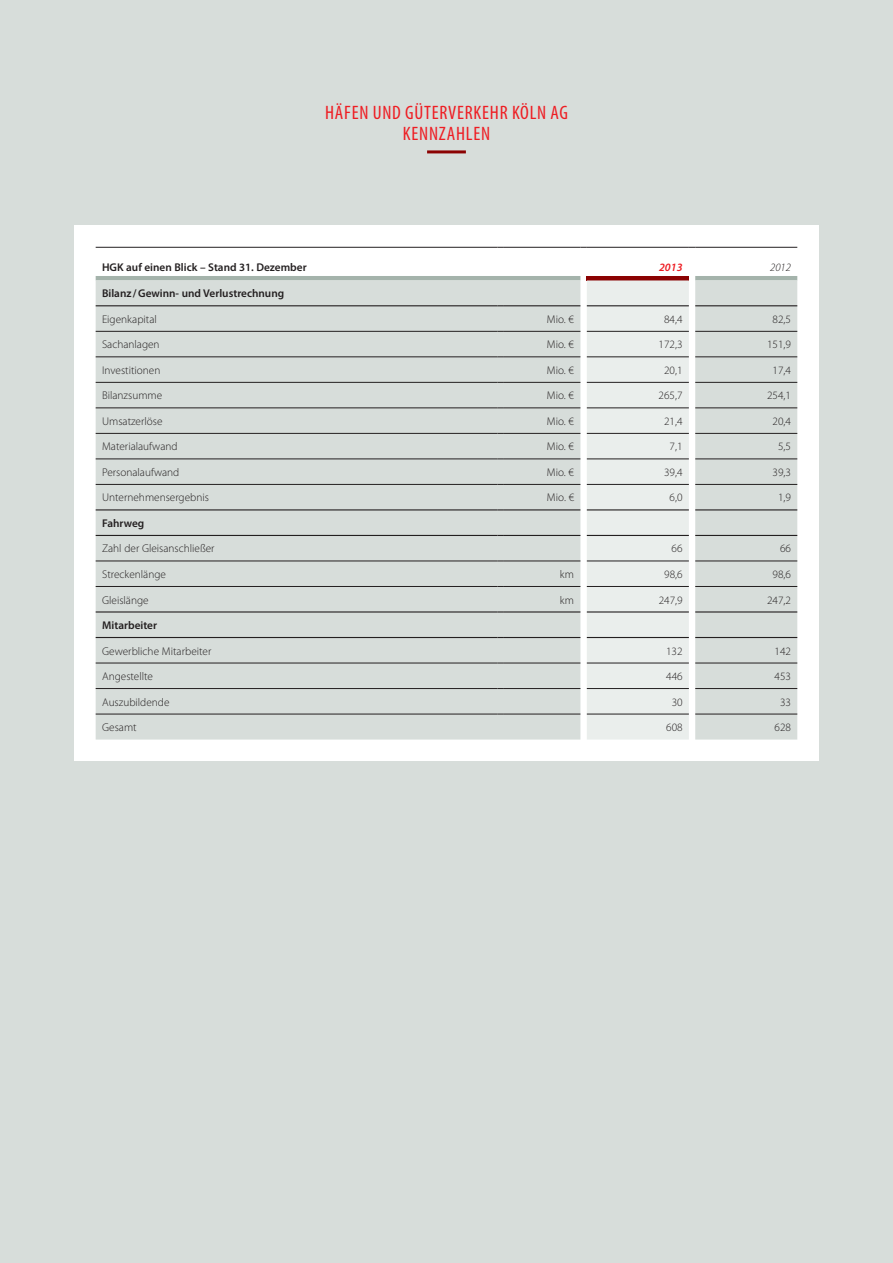
<style>
.page{position:relative;width:893px;height:1263px;background:#d7ddda}
.page>*{position:absolute;margin:0;border:0;box-sizing:border-box;transform-origin:0 0}
.t1{font:condensed 19.5px/21.1px "Myriad Pro";letter-spacing:.04em;color:#ee1d23;text-align:center}
.t2{font:300 11.25px "Myriad Pro";color:#231f20}
.t3{font:600 11.25px "Myriad Pro";color:#231f20}
.t4{font:italic 600 11.25px "Myriad Pro";color:#ee1d23}
.t5{font:italic 300 11.25px "Myriad Pro";color:#231f20}
</style>
<div class="page">
<hr style="left:427px;top:150px;width:39px;height:3px;background:#8b0202">
<div style="left:74px;top:225px;width:745px;height:536px;background:#fff"></div>
<hr style="left:96px;top:276px;width:701px;height:4px;background:#a4b3ab">
<hr style="left:587px;top:276px;width:102px;height:4px;background:#8b0202">
<div style="left:96px;top:280px;width:484px;height:459px;background:#d7ddda"></div>
<div style="left:587px;top:280px;width:102px;height:459px;background:#eaeeec"></div>
<div style="left:695px;top:280px;width:102px;height:459px;background:#d7ddda"></div>
<hr style="left:96px;top:247px;width:401px;height:1px;background:#231f20">
<hr style="left:504px;top:247px;width:76px;height:1px;background:#231f20">
<hr style="left:587px;top:247px;width:102px;height:1px;background:#231f20">
<hr style="left:695px;top:247px;width:102px;height:1px;background:#231f20">
<hr style="left:96px;top:305px;width:401px;height:1px;background:#231f20">
<hr style="left:504px;top:305px;width:76px;height:1px;background:#231f20">
<hr style="left:587px;top:305px;width:102px;height:1px;background:#231f20">
<hr style="left:695px;top:305px;width:102px;height:1px;background:#231f20">
<hr style="left:96px;top:509px;width:401px;height:1px;background:#231f20">
<hr style="left:504px;top:509px;width:76px;height:1px;background:#231f20">
<hr style="left:587px;top:509px;width:102px;height:1px;background:#231f20">
<hr style="left:695px;top:509px;width:102px;height:1px;background:#231f20">
<hr style="left:96px;top:535px;width:401px;height:1px;background:#231f20">
<hr style="left:504px;top:535px;width:76px;height:1px;background:#231f20">
<hr style="left:587px;top:535px;width:102px;height:1px;background:#231f20">
<hr style="left:695px;top:535px;width:102px;height:1px;background:#231f20">
<hr style="left:96px;top:561px;width:401px;height:1px;background:#231f20">
<hr style="left:96px;top:586px;width:401px;height:1px;background:#231f20">
<hr style="left:96px;top:663px;width:401px;height:1px;background:#231f20">
<hr style="left:96px;top:688px;width:401px;height:1px;background:#231f20">
<hr style="left:96px;top:714px;width:401px;height:1px;background:#231f20">
<hr style="left:504px;top:561px;width:76px;height:1px;background:#231f20">
<hr style="left:504px;top:586px;width:76px;height:1px;background:#231f20">
<hr style="left:504px;top:663px;width:76px;height:1px;background:#231f20">
<hr style="left:504px;top:688px;width:76px;height:1px;background:#231f20">
<hr style="left:504px;top:714px;width:76px;height:1px;background:#231f20">
<hr style="left:587px;top:561px;width:102px;height:1px;background:#231f20">
<hr style="left:587px;top:586px;width:102px;height:1px;background:#231f20">
<hr style="left:587px;top:663px;width:102px;height:1px;background:#231f20">
<hr style="left:587px;top:688px;width:102px;height:1px;background:#231f20">
<hr style="left:587px;top:714px;width:102px;height:1px;background:#231f20">
<hr style="left:695px;top:561px;width:102px;height:1px;background:#231f20">
<hr style="left:695px;top:586px;width:102px;height:1px;background:#231f20">
<hr style="left:695px;top:663px;width:102px;height:1px;background:#231f20">
<hr style="left:695px;top:688px;width:102px;height:1px;background:#231f20">
<hr style="left:695px;top:714px;width:102px;height:1px;background:#231f20">
<hr style="left:96px;top:611px;width:401px;height:1px;background:#231f20">
<hr style="left:96px;top:637px;width:401px;height:1px;background:#231f20">
<hr style="left:504px;top:611px;width:76px;height:1px;background:#231f20">
<hr style="left:504px;top:637px;width:76px;height:1px;background:#231f20">
<hr style="left:587px;top:611px;width:102px;height:1px;background:#231f20">
<hr style="left:587px;top:637px;width:102px;height:1px;background:#231f20">
<hr style="left:695px;top:611px;width:102px;height:1px;background:#231f20">
<hr style="left:695px;top:637px;width:102px;height:1px;background:#231f20">
<hr style="left:96px;top:331px;width:401px;height:1px;background:#231f20">
<hr style="left:504px;top:331px;width:76px;height:1px;background:#231f20">
<hr style="left:587px;top:331px;width:102px;height:1px;background:#231f20">
<hr style="left:695px;top:331px;width:102px;height:1px;background:#231f20">
<hr style="left:96px;top:357px;width:401px;height:1px;background:#231f20">
<hr style="left:504px;top:357px;width:76px;height:1px;background:#231f20">
<hr style="left:587px;top:357px;width:102px;height:1px;background:#231f20">
<hr style="left:695px;top:357px;width:102px;height:1px;background:#231f20">
<hr style="left:96px;top:382px;width:401px;height:1px;background:#231f20">
<hr style="left:504px;top:382px;width:76px;height:1px;background:#231f20">
<hr style="left:587px;top:382px;width:102px;height:1px;background:#231f20">
<hr style="left:695px;top:382px;width:102px;height:1px;background:#231f20">
<hr style="left:96px;top:408px;width:401px;height:1px;background:#231f20">
<hr style="left:504px;top:408px;width:76px;height:1px;background:#231f20">
<hr style="left:587px;top:408px;width:102px;height:1px;background:#231f20">
<hr style="left:695px;top:408px;width:102px;height:1px;background:#231f20">
<hr style="left:96px;top:433px;width:401px;height:1px;background:#231f20">
<hr style="left:504px;top:433px;width:76px;height:1px;background:#231f20">
<hr style="left:587px;top:433px;width:102px;height:1px;background:#231f20">
<hr style="left:695px;top:433px;width:102px;height:1px;background:#231f20">
<hr style="left:96px;top:459px;width:401px;height:1px;background:#231f20">
<hr style="left:504px;top:459px;width:76px;height:1px;background:#231f20">
<hr style="left:587px;top:459px;width:102px;height:1px;background:#231f20">
<hr style="left:695px;top:459px;width:102px;height:1px;background:#231f20">
<hr style="left:96px;top:484px;width:401px;height:1px;background:#231f20">
<hr style="left:504px;top:484px;width:76px;height:1px;background:#231f20">
<hr style="left:587px;top:484px;width:102px;height:1px;background:#231f20">
<hr style="left:695px;top:484px;width:102px;height:1px;background:#231f20">
<h1 class="t1" style="left:325px;top:102px;width:244px">HÄFEN UND GÜTERVERKEHR KÖLN AG<br>KENNZAH LEN</h1>
<p class="t3" style="left:102px;top:260px;width:206px">HGK auf einen Blick – Stand 31. Dezember</p>
<p class="t4" style="left:659px;top:260px;width:25px">2013</p>
<p class="t5" style="left:770px;top:260px;width:22px">2012</p>
<p class="t3" style="left:102px;top:286px;width:184px">Bilanz /Gewinn- und Verlustrechnung</p>
<p class="t2" style="left:102px;top:312px;width:56px">Eigenkapital</p>
<p class="t2" style="left:547px;top:312px;width:29px">Mio. €</p>
<p class="t2" style="left:664px;top:312px;width:20px">84,4</p>
<p class="t2" style="left:772px;top:312px;width:20px">82,5</p>
<p class="t2" style="left:102px;top:338px;width:59px">Sachanlagen</p>
<p class="t2" style="left:547px;top:338px;width:29px">Mio. €</p>
<p class="t2" style="left:659px;top:338px;width:25px">172,3</p>
<p class="t2" style="left:767px;top:338px;width:25px">151,9</p>
<p class="t2" style="left:102px;top:363px;width:60px">Investitionen</p>
<p class="t2" style="left:547px;top:363px;width:29px">Mio. €</p>
<p class="t2" style="left:664px;top:363px;width:20px">20,1</p>
<p class="t2" style="left:772px;top:363px;width:20px">17,4</p>
<p class="t2" style="left:102px;top:389px;width:62px">Bilanzsumme</p>
<p class="t2" style="left:547px;top:389px;width:29px">Mio. €</p>
<p class="t2" style="left:659px;top:389px;width:25px">265,7</p>
<p class="t2" style="left:767px;top:389px;width:25px">254,1</p>
<p class="t2" style="left:102px;top:414px;width:62px">Umsatzerlöse</p>
<p class="t2" style="left:547px;top:414px;width:29px">Mio. €</p>
<p class="t2" style="left:664px;top:414px;width:20px">21,4</p>
<p class="t2" style="left:773px;top:414px;width:20px">20,4</p>
<p class="t2" style="left:102px;top:440px;width:77px">Materialaufwand</p>
<p class="t2" style="left:547px;top:440px;width:29px">Mio. €</p>
<p class="t2" style="left:670px;top:440px;width:14px">7,1</p>
<p class="t2" style="left:778px;top:440px;width:14px">5,5</p>
<p class="t2" style="left:102px;top:465px;width:79px">Personalaufwand</p>
<p class="t2" style="left:547px;top:465px;width:29px">Mio. €</p>
<p class="t2" style="left:664px;top:465px;width:20px">39,4</p>
<p class="t2" style="left:773px;top:465px;width:20px">39,3</p>
<p class="t2" style="left:102px;top:491px;width:108px">Unternehmensergebnis</p>
<p class="t2" style="left:547px;top:491px;width:29px">Mio. €</p>
<p class="t2" style="left:670px;top:491px;width:14px">6,0</p>
<p class="t2" style="left:778px;top:491px;width:14px">1,9</p>
<p class="t3" style="left:102px;top:516px;width:44px">Fahrweg</p>
<p class="t2" style="left:102px;top:542px;width:114px">Zahl der Gleisanschließer</p>
<p class="t2" style="left:672px;top:542px;width:12px">66</p>
<p class="t2" style="left:780px;top:542px;width:12px">66</p>
<p class="t2" style="left:102px;top:567px;width:65px">Streckenlänge</p>
<p class="t2" style="left:560px;top:567px;width:16px">km</p>
<p class="t2" style="left:664px;top:567px;width:20px">98,6</p>
<p class="t2" style="left:773px;top:567px;width:20px">98,6</p>
<p class="t2" style="left:102px;top:593px;width:48px">Gleislänge</p>
<p class="t2" style="left:560px;top:593px;width:16px">km</p>
<p class="t2" style="left:659px;top:593px;width:25px">247,9</p>
<p class="t2" style="left:767px;top:593px;width:25px">247,2</p>
<p class="t3" style="left:102px;top:618px;width:56px">Mitarbeiter</p>
<p class="t2" style="left:102px;top:644px;width:111px">Gewerbliche Mitarbeiter</p>
<p class="t2" style="left:666px;top:644px;width:18px">132</p>
<p class="t2" style="left:775px;top:644px;width:18px">142</p>
<p class="t2" style="left:102px;top:669px;width:52px">Angestellte</p>
<p class="t2" style="left:666px;top:669px;width:18px">446</p>
<p class="t2" style="left:775px;top:669px;width:18px">453</p>
<p class="t2" style="left:102px;top:695px;width:69px">Auszubildende</p>
<p class="t2" style="left:672px;top:695px;width:12px">30</p>
<p class="t2" style="left:780px;top:695px;width:12px">33</p>
<p class="t2" style="left:102px;top:720px;width:36px">Gesamt</p>
<p class="t2" style="left:666px;top:720px;width:18px">608</p>
<p class="t2" style="left:775px;top:720px;width:18px">628</p>
</div>
